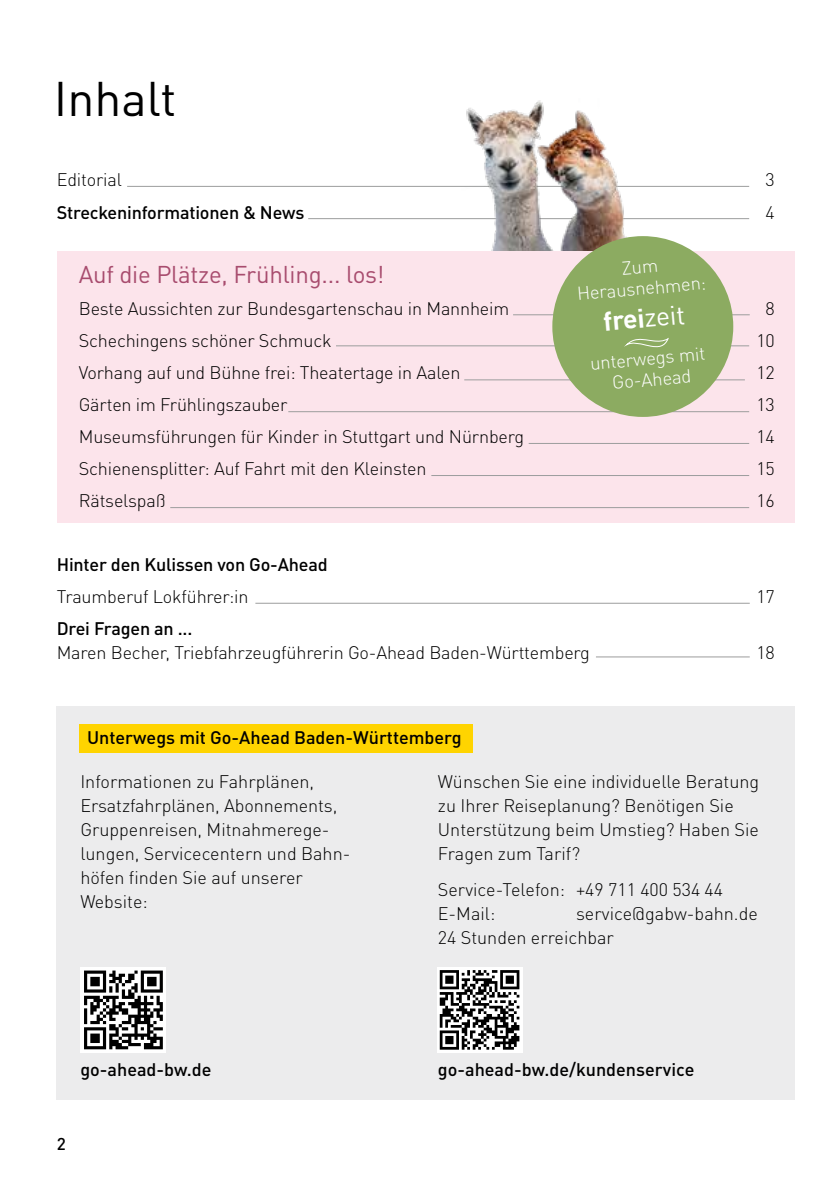
<style>
.page{position:relative;width:840px;height:1191px;background:#fff}
.page>*{position:absolute;margin:0;border:0;box-sizing:border-box;transform-origin:0 0}
.t1{font:48px "DIN Pro";color:#000}
.t2{font:700 26.4px "DIN Pro";color:#fff}
.t3{font:24px "DIN Pro";letter-spacing:-.01em;color:#a84c6e}
.t4{font:300 18.6px/21.2px "DIN Pro";color:#fff;text-align:center}
.t5{font:300 18px/24px "DIN Pro";letter-spacing:-.01em;color:#000}
.t6{font:500 18px "DIN Pro";letter-spacing:-.01em;color:#000}
.t7{font:500 17px "DIN Pro";color:#000}
.s1{font-weight:400}
</style>
<div class="page">
<hr style="left:308px;top:218px;width:440px;height:1px;background:#9c9d9d">
<hr style="left:127px;top:186px;width:621px;height:1px;background:#9c9d9d">
<img style="left:461px;top:100px;width:185px;height:151px">
<div style="left:57px;top:251px;width:737px;height:272px;background:#fce4eb"></div>
<div style="left:57px;top:706px;width:737px;height:393px;background:#ececed"></div>
<div style="left:81px;top:967px;width:85px;height:85px;background:#fff"></div>
<svg style="left:84px;top:970px;width:79px;height:79px"></svg>
<div style="left:79px;top:724px;width:393px;height:28px;background:#ffd400"></div>
<hr style="left:595px;top:656px;width:154px;height:1px;background:#9c9d9d">
<hr style="left:255px;top:603px;width:494px;height:1px;background:#9c9d9d">
<hr style="left:288px;top:411px;width:460px;height:1px;background:#9c9d9d">
<hr style="left:336px;top:345px;width:412px;height:1px;background:#9c9d9d">
<hr style="left:464px;top:379px;width:280px;height:1px;background:#9c9d9d">
<hr style="left:513px;top:314px;width:236px;height:1px;background:#9c9d9d">
<svg style="left:437px;top:967px;width:85px;height:85px"></svg>
<svg style="left:439px;top:970px;width:80px;height:79px;background:#7d7d7d"></svg>
<div style="left:552px;top:236px;width:180px;height:181px;background:#8cab61;border-radius:50%"></div>
<svg style="left:624px;top:338px;width:45px;height:10px"></svg>
<hr style="left:528px;top:443px;width:220px;height:1px;background:#9c9d9d">
<hr style="left:431px;top:475px;width:317px;height:1px;background:#9c9d9d">
<hr style="left:170px;top:507px;width:578px;height:1px;background:#9c9d9d">
<h1 class="t1" style="left:54px;top:62px;width:124px">Inhalt</h1>
<p class="t5" style="left:57px;top:167px;width:67px">Editorial</p>
<p class="t5" style="left:765px;top:167px;width:11px">3</p>
<p class="t6" style="left:57px;top:198px;width:249px">Streckeninformationen &amp; News</p>
<p class="t5" style="left:765px;top:199px;width:11px">4</p>
<p class="t4" style="left:574px;top:261px;width:131px;rotate:-5deg">Zum<br>Herausnehmen:</p>
<h2 class="t2" style="left:601px;top:301px;width:83px;rotate:-5deg">frei<span class="s1">zeit</span></h2>
<p class="t4" style="left:588px;top:351px;width:117px;rotate:-5deg">unterwegs mit<br>Go-Ahead</p>
<h3 class="t3" style="left:79px;top:255px;width:307px">Auf die Plätze, Frühling... los!</h3>
<p class="t5" style="left:79px;top:295px;width:432px">Beste Aussichten zur Bundesgartenschau in Mannheim</p>
<p class="t5" style="left:765px;top:295px;width:11px">8</p>
<p class="t5" style="left:79px;top:327px;width:254px">Schechingens schöner Schmuck</p>
<p class="t5" style="left:756px;top:327px;width:20px">10</p>
<p class="t5" style="left:79px;top:359px;width:383px">Vorhang auf und Bühne frei: Theatertage in Aalen</p>
<p class="t5" style="left:756px;top:359px;width:20px">12</p>
<p class="t5" style="left:79px;top:391px;width:210px">Gärten im Frühlingszauber</p>
<p class="t5" style="left:756px;top:391px;width:20px">13</p>
<p class="t5" style="left:79px;top:423px;width:446px">Museumsführungen für Kinder in Stuttgart und Nürnberg</p>
<p class="t5" style="left:756px;top:423px;width:20px">14</p>
<p class="t5" style="left:79px;top:455px;width:349px">Schienensplitter: Auf Fahrt mit den Kleinsten</p>
<p class="t5" style="left:756px;top:455px;width:20px">15</p>
<p class="t5" style="left:79px;top:487px;width:88px">Rätselspaß</p>
<p class="t5" style="left:756px;top:487px;width:20px">16</p>
<p class="t6" style="left:57px;top:550px;width:272px">Hinter den Kulissen von Go-Ahead</p>
<p class="t5" style="left:57px;top:583px;width:193px">Traumberuf Lokführer:in</p>
<p class="t5" style="left:756px;top:583px;width:20px">17</p>
<p class="t6" style="left:57px;top:614px;width:137px">Drei Fragen an ...</p>
<p class="t5" style="left:57px;top:639px;width:534px">Maren Becher, Triebfahrzeugführerin Go-Ahead Baden-Württemberg</p>
<p class="t5" style="left:756px;top:639px;width:20px">18</p>
<p class="t6" style="left:87px;top:724px;width:376px">Unterwegs mit Go-Ahead Baden-Württemberg</p>
<p class="t5" style="left:80px;top:768px;width:271px">Informationen zu Fahrplänen,<br>Ersatzfahrplänen, Abonnements,<br>Gruppenreisen, Mitnahmerege&shy;lungen, Servicecentern und Bahn&shy;höfen finden Sie auf unserer<br>Website:</p>
<p class="t6" style="left:80px;top:1055px;width:133px">go-ahead-bw.de</p>
<p class="t7" style="left:57px;top:1130px;width:11px">2</p>
<p class="t5" style="left:437px;top:768px;width:323px">Wünschen Sie eine individuelle Beratung zu Ihrer Reiseplanung? Benötigen Sie Unterstützung beim Umstieg? Haben Sie Fragen zum Tarif?</p>
<p class="t5" style="left:437px;top:876px;width:286px">Service-Telefon: +49 711 400 534 44<br>E-Mail:</p>
<p class="t5" style="left:437px;top:900px;width:321px;text-indent:138px">service@gabw-bahn.de<br>24 Stunden erreichbar</p>
<p class="t6" style="left:437px;top:1056px;width:258px">go-ahead-bw.de/kundenservice</p>
</div>
